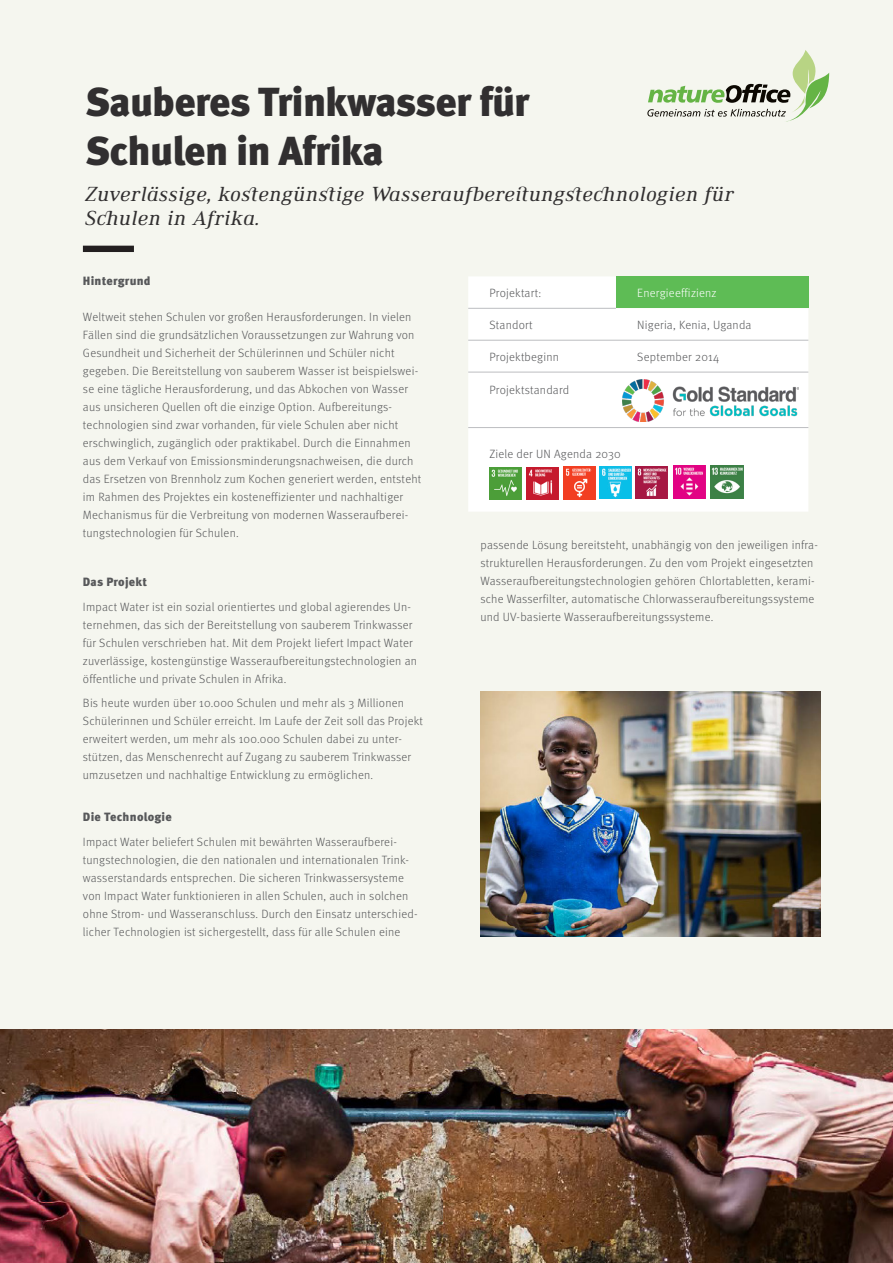
<style>
.page{position:relative;width:893px;height:1263px;background:#f5f6ef}
.page>*{position:absolute;margin:0;border:0;box-sizing:border-box;transform-origin:0 0}
.Headline_Thema{font:900 40.5px/49.5px "Meta Pro";letter-spacing:-.025em;color:#312f30}
.Subline_Ort{font:italic 21px/24px "Ethos";letter-spacing:.02em;color:#312f30}
.Copy_1a_Aufzählung{font:300 12px/18px "Meta Pro";letter-spacing:.02em;color:#57585a}
.Copy_1a{font:300 12px "Meta Pro";letter-spacing:.02em;color:#57585a}
.Copy_1a-2{font:900 12px "Meta Pro";letter-spacing:.02em;color:#57585a}
.Copy_1a-3{font:300 12px "Meta Pro";letter-spacing:.02em;color:#fff}
.Copy_1a_Aufzählung-2{font:900 12px "Meta Pro";letter-spacing:.015em;color:#57585a}
</style>
<div class="page">
<img style="left:0;top:1029px;width:893px;height:234px">
<div style="left:468px;top:277px;width:340px;height:234px;background:#fff"></div>
<div style="left:616px;top:276px;width:192px;height:32px;background:#5ebc55"></div>
<hr style="left:468px;top:308px;width:148px;height:1px;background:#bcbdc0">
<hr style="left:468px;top:340px;width:148px;height:1px;background:#bcbdc0">
<hr style="left:616px;top:340px;width:192px;height:1px;background:#bcbdc0">
<hr style="left:468px;top:372px;width:148px;height:1px;background:#bcbdc0">
<hr style="left:616px;top:372px;width:192px;height:1px;background:#bcbdc0">
<hr style="left:468px;top:427px;width:148px;height:1px;background:#bcbdc0">
<hr style="left:616px;top:427px;width:192px;height:1px;background:#bcbdc0">
<div style="left:83px;top:246px;width:51px;height:6px;background:#231f20"></div>
<svg style="left:647px;top:50px;width:182px;height:72px"></svg>
<img style="left:563px;top:467px;width:32px;height:32px">
<img style="left:480px;top:691px;width:340px;height:245px">
<img style="left:623px;top:380px;width:176px;height:41px">
<img style="left:526px;top:467px;width:33px;height:33px">
<img style="left:489px;top:467px;width:33px;height:33px">
<img style="left:673px;top:466px;width:32px;height:32px">
<img style="left:635px;top:466px;width:33px;height:33px">
<img style="left:599px;top:466px;width:33px;height:33px">
<img style="left:711px;top:466px;width:32px;height:32px">
<p class="Headline_Thema" style="left:85px;top:75px;width:446px">Sauberes Trinkwasser für<br>Schulen in Afrika</p>
<p class="Subline_Ort" style="left:85px;top:182px;width:650px">Zuverlässige, kostengünstige Wasseraufbereitungstechnologien für<br>Schulen in Afrika.</p>
<p class="Copy_1a-2" style="left:83px;top:272px;width:69px">Hintergrund</p>
<p class="Copy_1a_Aufzählung" style="left:83px;top:308px;width:340px">Weltweit stehen Schulen vor großen Herausforderungen. In vielen Fällen sind die grundsätzlichen Voraussetzungen zur Wahrung von Gesundheit und Sicherheit der Schülerinnen und Schüler nicht gegeben. Die Bereitstellung von sauberem Wasser ist beispielswei&shy;se eine tägliche Herausforderung, und das Abkochen von Wasser aus unsicheren Quellen oft die einzige Option. Aufbereitungs&shy;technologien sind zwar vorhanden, für viele Schulen aber nicht erschwinglich, zugänglich oder praktikabel. Durch die Einnahmen aus dem Verkauf von Emissionsminderungsnachweisen, die durch das Ersetzen von Brennholz zum Kochen generiert werden, entsteht im Rahmen des Projektes ein kosteneffizienter und nachhaltiger Mechanismus für die Verbreitung von modernen Wasseraufberei&shy;tungstechnologien für Schulen.</p>
<p class="Copy_1a_Aufzählung-2" style="left:83px;top:572px;width:66px">Das Projekt</p>
<p class="Copy_1a_Aufzählung" style="left:83px;top:597px;width:336px">Impact Water ist ein sozial orientiertes und global agierendes Un&shy;ternehmen, das sich der Bereitstellung von sauberem Trinkwasser für Schulen verschrieben hat. Mit dem Projekt liefert Impact Water zuverlässige, kostengünstige Wasseraufbereitungstechnologien an öffentliche und private Schulen in Afrika.</p>
<p class="Copy_1a_Aufzählung" style="left:83px;top:693px;width:342px">Bis heute wurden über 10.000 Schulen und mehr als 3 Millionen Schülerinnen und Schüler erreicht. Im Laufe der Zeit soll das Projekt erweitert werden, um mehr als 100.000 Schulen dabei zu unter&shy;stützen, das Menschenrecht auf Zugang zu sauberem Trinkwasser umzusetzen und nachhaltige Entwicklung zu ermöglichen.</p>
<p class="Copy_1a-2" style="left:83px;top:808px;width:90px">Die Technologie</p>
<p class="Copy_1a_Aufzählung" style="left:83px;top:832px;width:336px">Impact Water beliefert Schulen mit bewährten Wasseraufberei&shy;tungstechnologien, die den nationalen und internationalen Trink&shy;wasserstandards entsprechen. Die sicheren Trinkwassersysteme von Impact Water funktionieren in allen Schulen, auch in solchen ohne Strom- und Wasseranschluss. Durch den Einsatz unterschied&shy;licher Technologien ist sichergestellt, dass für alle Schulen eine</p>
<p class="Copy_1a" style="left:489px;top:284px;width:53px">Projektart:</p>
<p class="Copy_1a-3" style="left:637px;top:284px;width:81px">Energieeffizienz</p>
<p class="Copy_1a" style="left:489px;top:316px;width:45px">Standort</p>
<p class="Copy_1a" style="left:637px;top:316px;width:116px">Nigeria, Kenia, Uganda</p>
<p class="Copy_1a" style="left:489px;top:348px;width:71px">Projektbeginn</p>
<p class="Copy_1a" style="left:637px;top:348px;width:83px">September 2014</p>
<p class="Copy_1a" style="left:489px;top:381px;width:81px">Projektstandard</p>
<p class="Copy_1a" style="left:489px;top:445px;width:133px">Ziele der UN Agenda 2030</p>
<p class="Copy_1a_Aufzählung" style="left:480px;top:535px;width:339px">passende Lösung bereitsteht, unabhängig von den jeweiligen infra&shy;strukturellen Herausforderungen. Zu den vom Projekt eingesetzten Wasseraufbereitungstechnologien gehören Chlortabletten, kerami&shy;sche Wasserfilter, automatische Chlorwasseraufbereitungssysteme und UV-basierte Wasseraufbereitungssysteme.</p>
</div>
